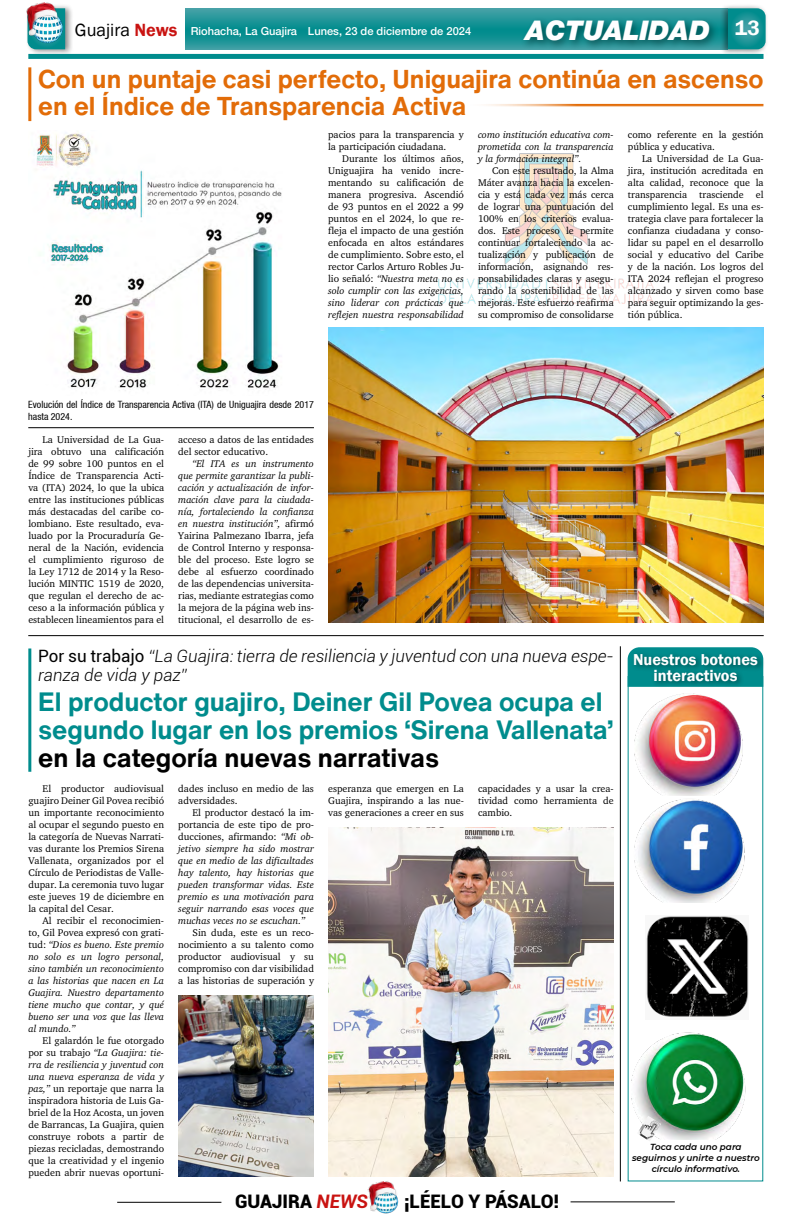
<style>
.page{position:relative;width:792px;height:1224px;background:#fff}
.page>*{position:absolute;margin:0;border:0;box-sizing:border-box;transform-origin:0 0}
.t1{font:italic 900 27px "Helvetica Neue";color:#fff}
.t2{font:700 26.1px/27.7px "Helvetica Now Text";color:#008c8d}
.t3{font:700 26.1px "Helvetica Now Text";color:#000}
.t4{font:700 25.4px/27px "Helvetica Now Text";color:#e26c08}
.t5{font:900 18.7px "Roboto";color:#000}
.t6{font:18.2px "Franklin Gothic";color:#000}
.t7{font:italic 300 17px/19px "Roboto";color:#000}
.t8{font:600 16.2px/16px "Franklin Gothic";color:#fff;text-align:center}
.t9{font:500 11.1px "Helvetica 65";color:#fff}
.t10{font:10px/12px "Charter";color:#000;text-align:justify}
.t11{font:italic 10px/12px "Charter";color:#000;text-align:justify}
.t12{font:condensed 10px/12px "Helvetica 57";color:#000}
.t13{font:italic 600 8.8px/11px "Montserrat";color:#000;text-align:center}
.s1{font-weight:600;color:#c91311}
.s2{font-style:italic}
.s3{font-weight:400;font-style:normal}
.s4{font-style:normal}
.s5{font-weight:700;font-style:italic;color:#c91311}
</style>
<div class="page">
<hr style="left:117px;top:1202px;width:104px;height:1px;background:#000">
<hr style="left:571px;top:1201px;width:104px;height:1px;background:#000">
<img style="left:380px;top:1212px;width:12px;height:2px">
<img style="left:367px;top:1181px;width:32px;height:31px">
<img style="left:439px;top:153px;width:214px;height:151px">
<hr style="left:28px;top:635px;width:736px;height:1px;background:#000">
<hr style="left:620px;top:646px;width:1px;height:535px;background:#000">
<img style="left:646px;top:916px;width:102px;height:101px">
<img style="left:634px;top:799px;width:111px;height:104px">
<img style="left:635px;top:693px;width:108px;height:103px">
<img style="left:632px;top:1032px;width:114px;height:107px">
<svg style="left:628px;top:647px;width:131px;height:40px"></svg>
<div style="left:631px;top:650px;width:134px;height:38px;background:#000;opacity:.45"></div>
<img style="left:637px;top:1116px;width:24px;height:25px">
<svg style="left:185px;top:8px;width:535px;height:41px;background:#229699"></svg>
<div style="left:25px;top:3px;width:49px;height:52px;background:#000;opacity:.45"></div>
<svg style="left:27px;top:8px;width:38px;height:41px"></svg>
<div style="left:720px;top:3px;width:48px;height:52px;background:#000;opacity:.45"></div>
<svg style="left:728px;top:8px;width:38px;height:41px;background:#1b9597"></svg>
<img style="left:31px;top:11px;width:32px;height:32px">
<div style="left:28px;top:54px;width:736px;height:5px;background:#008c8d"></div>
<div style="left:520px;top:16px;width:199px;height:35px;background:#000;opacity:.45"></div>
<img style="left:25px;top:2px;width:36px;height:35px">
<hr style="left:464px;top:104px;width:300px;height:3px;background:#e26c08">
<hr style="left:28px;top:648px;width:3px;height:124px;background:#008c8d">
<hr style="left:28px;top:67px;width:3px;height:54px;background:#e26c08">
<img style="left:328px;top:327px;width:436px;height:296px">
<img style="left:36px;top:131px;width:246px;height:260px">
<hr style="left:28px;top:427px;width:286px;height:1px;background:#000">
<img style="left:328px;top:828px;width:286px;height:348px">
<img style="left:178px;top:995px;width:136px;height:181px">
<h3 class="t6" style="left:75px;top:19px;width:104px">Guajira <span class="s1">News</span></h3>
<p class="t9" style="left:191px;top:25px;width:282px">Riohacha, La Guajira Lunes, 23 de diciembre de 2024</p>
<h1 class="t1" style="left:526px;top:14px;width:236px">ACTUALIDAD <sup>13</sup></h1>
<h3 class="t4" style="left:38px;top:65px;width:727px">Con un puntaje casi perfecto, Uniguajira continúa en ascenso en el Índice de Transparencia Activa</h3>
<p class="t10" style="left:328px;top:129px;width:137px">pacios para la transparencia y la participación ciudadana.</p>
<p class="t10" style="left:328px;top:153px;width:137px;text-indent:14px">Durante los últimos años, Uniguajira ha venido incre&shy;mentando su calificación de manera progresiva. Ascendió de 93 puntos en el 2022 a 99 puntos en el 2024, lo que re&shy;fleja el impacto de una gestión enfocada en altos estándares de cumplimiento. Sobre esto, el rector Carlos Arturo Robles Ju&shy;lio señaló: <span class="s2">“Nuestra meta no es solo cumplir con las exigencias, sino liderar con prácticas que reflejen nuestra responsabilidad</span></p>
<p class="t11" style="left:478px;top:129px;width:137px">como institución educativa com&shy;prometida con la transparencia y la formación integral”.</p>
<p class="t10" style="left:478px;top:165px;width:137px;text-indent:14px">Con este resultado, la Alma Máter avanza hacia la excelen&shy;cia y está cada vez más cerca de lograr una puntuación del 100% en los criterios evalua&shy;dos. Este proceso le permite continuar fortaleciendo la ac&shy;tualización y publicación de información, asignando res&shy;ponsabilidades claras y asegu&shy;rando la sostenibilidad de las mejoras. Este esfuerzo reafirma su compromiso de consolidarse</p>
<p class="t10" style="left:628px;top:129px;width:137px">como referente en la gestión pública y educativa.</p>
<p class="t10" style="left:628px;top:153px;width:137px;text-indent:14px">La Universidad de La Gua&shy;jira, institución acreditada en alta calidad, reconoce que la transparencia trasciende el cumplimiento legal. Es una es&shy;trategia clave para fortalecer la confianza ciudadana y conso&shy;lidar su papel en el desarrollo social y educativo del Caribe y de la nación. Los logros del ITA 2024 reflejan el progreso alcanzado y sirven como base para seguir optimizando la ges&shy;tión pública.</p>
<p class="t12" style="left:28px;top:398px;width:287px">Evolución del Índice de Transparencia Activa (ITA) de Uniguajira desde 2017 hasta 2024.</p>
<p class="t10" style="left:28px;top:433px;width:137px;text-indent:14px">La Universidad de La Gua&shy;jira obtuvo una calificación de 99 sobre 100 puntos en el Índice de Transparencia Acti&shy;va (ITA) 2024, lo que la ubica entre las instituciones públicas más destacadas del caribe co&shy;lombiano. Este resultado, eva&shy;luado por la Procuraduría Ge&shy;neral de la Nación, evidencia el cumplimiento riguroso de la Ley 1712 de 2014 y la Reso&shy;lución MINTIC 1519 de 2020, que regulan el derecho de ac&shy;ceso a la información pública y establecen lineamientos para el</p>
<p class="t10" style="left:178px;top:433px;width:137px">acceso a datos de las entidades del sector educativo.</p>
<p class="t10" style="left:178px;top:457px;width:137px;text-indent:14px"><span class="s2">“El ITA es un instrumento que permite garantizar la publi&shy;cación y actualización de infor&shy;mación clave para la ciudada&shy;nía, fortaleciendo la confianza en nuestra institución”,</span> afirmó Yairina Palmezano Ibarra, jefa de Control Interno y responsa&shy;ble del proceso. Este logro se debe al esfuerzo coordinado de las dependencias universita&shy;rias, mediante estrategias como la mejora de la página web ins&shy;titucional, el desarrollo de es-</p>
<h3 class="t7" style="left:38px;top:646px;width:577px"><span class="s3">Por su trabajo</span> “La Guajira: tierra de resiliencia y juventud con una nueva espe&shy;ranza de vida y paz”</h3>
<h2 class="t2" style="left:38px;top:688px;width:577px">El productor guajiro, Deiner Gil Povea ocupa el segundo lugar en los premios ‘Sirena Vallenata’</h2>
<h2 class="t3" style="left:38px;top:738px;width:402px">en la categoría nuevas narrativas</h2>
<p class="t10" style="left:28px;top:782px;width:137px;text-indent:14px">El productor audiovisual guajiro Deiner Gil Povea recibió un importante reconocimiento al ocupar el segundo puesto en la categoría de Nuevas Narrati&shy;vas durante los Premios Sirena Vallenata, organizados por el Círculo de Periodistas de Valle&shy;dupar. La ceremonia tuvo lugar este jueves 19 de diciembre en la capital del Cesar.</p>
<p class="t11" style="left:28px;top:914px;width:137px;text-indent:14px"><span class="s4">Al recibir el reconocimien&shy;to, Gil Povea expresó con grati&shy;tud:</span> “Dios es bueno. Este premio no solo es un logro personal, sino también un reconocimiento a las historias que nacen en La Guajira. Nuestro departamento tiene mucho que contar, y qué bueno ser una voz que las lleva al mundo.”</p>
<p class="t10" style="left:28px;top:1034px;width:137px;text-indent:14px">El galardón le fue otorgado por su trabajo <span class="s2">“La Guajira: tie&shy;rra de resiliencia y juventud con una nueva esperanza de vida y paz,”</span> un reportaje que narra la inspiradora historia de Luis Ga&shy;briel de la Hoz Acosta, un joven de Barrancas, La Guajira, quien construye robots a partir de piezas recicladas, demostrando que la creatividad y el ingenio pueden abrir nuevas oportuni-</p>
<p class="t10" style="left:178px;top:782px;width:137px">dades incluso en medio de las adversidades.</p>
<p class="t11" style="left:178px;top:806px;width:137px;text-indent:14px"><span class="s4">El productor destacó la im&shy;portancia de este tipo de pro&shy;ducciones, afirmando:</span> “Mi ob&shy;jetivo siempre ha sido mostrar que en medio de las dificultades hay talento, hay historias que pueden transformar vidas. Este premio es una motivación para seguir narrando esas voces que muchas veces no se escuchan.”</p>
<p class="t10" style="left:178px;top:926px;width:137px;text-indent:14px">Sin duda, este es un reco&shy;nocimiento a su talento como productor audiovisual y su compromiso con dar visibilidad a las historias de superación y</p>
<p class="t10" style="left:328px;top:782px;width:137px">esperanza que emergen en La Guajira, inspirando a las nue&shy;vas generaciones a creer en sus</p>
<p class="t10" style="left:478px;top:782px;width:137px">capacidades y a usar la crea&shy;tividad como herramienta de cambio.</p>
<h3 class="t5" style="left:235px;top:1189px;width:134px">GUAJIRA <span class="s5">NEWS</span></h3>
<h3 class="t5" style="left:404px;top:1189px;width:157px">¡LÉELO Y PÁSALO!</h3>
<h3 class="t8" style="left:633px;top:651px;width:126px">Nuestros botones interactivos</h3>
<p class="t13" style="left:632px;top:1141px;width:129px">Toca cada uno para seguirnos y unirte a nuestro círculo informativo.</p>
</div>
